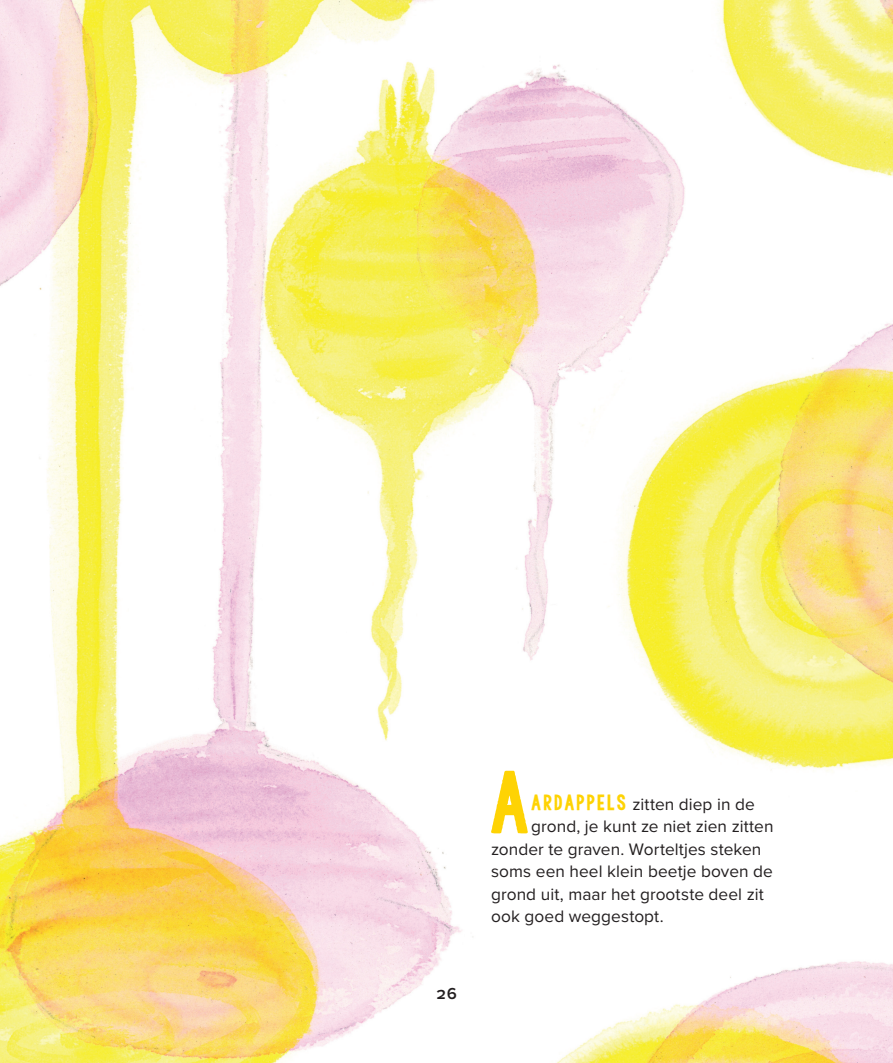
<style>
.page{position:relative;width:893px;height:1063px;background:#fff}
.page>*{position:absolute;margin:0;border:0;box-sizing:border-box;transform-origin:0 0}
.t1{font:95.4px "KG Tangled Up In You 2";color:#fed304}
.t2{font:17.25px "Proxima Nova";letter-spacing:.005em;color:#231f20}
.t3{font:600 16.5px "Proxima Nova";color:#231f20}
.s1{font-family:"KG Tangled Up In You 2";font-size:24px;color:#fed304}
</style>
<div class="page">
<img style="left:0;top:0;width:893px;height:1063px">
<p class="t3" style="left:436px;top:986px;width:22px">26</p>
<h1 class="t1" style="left:489px;top:752px;width:42px">A</h1>
<p class="t2" style="left:531px;top:791px;width:225px"><span class="s1">ARDAPPELS</span> zitten diep in de</p>
<p class="t2" style="left:531px;top:814px;width:244px">grond, je kunt ze niet zien zitten</p>
<p class="t2" style="left:491px;top:836px;width:272px">zonder te graven. Worteltjes steken</p>
<p class="t2" style="left:491px;top:859px;width:283px">soms een heel klein beetje boven de</p>
<p class="t2" style="left:491px;top:881px;width:274px">grond uit, maar het grootste deel zit</p>
<p class="t2" style="left:491px;top:904px;width:174px">ook goed weggestopt.</p>
</div>
